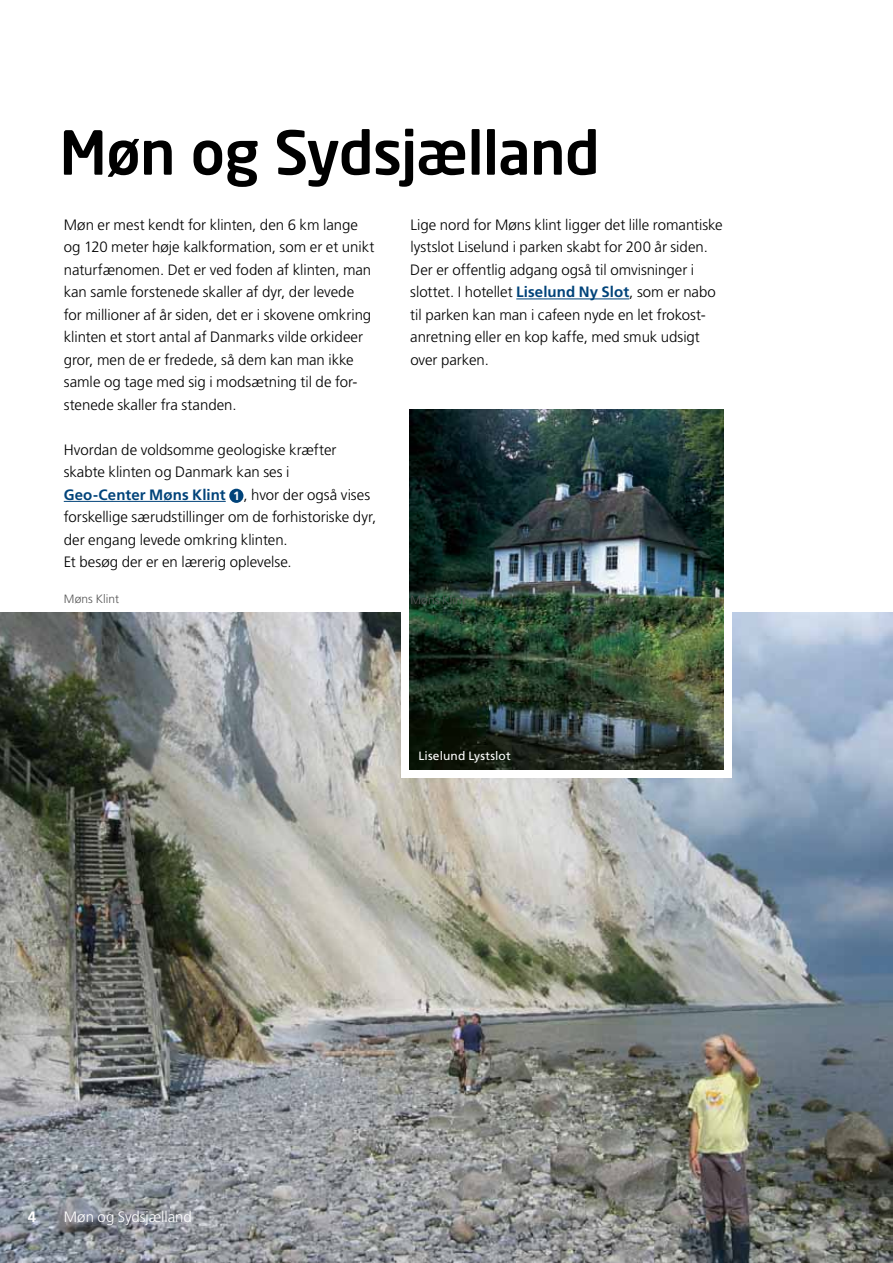
<style>
.page{position:relative;width:893px;height:1263px;background:#fff}
.page>*{position:absolute;margin:0;border:0;box-sizing:border-box;transform-origin:0 0}
.t1{font:500 60px "Neo Sans Pro";letter-spacing:-.015em;color:#000}
.t2{font:300 15px/22.5px "Frutiger LT Std";color:#000}
.t3{font:300 15px "Frutiger LT Std";letter-spacing:-.005em;color:#fff}
.t4{font:700 15px "Frutiger LT Std";color:#fff}
.t5{font:300 12px "Frutiger LT Std";color:#565656}
.t6{font:12px "Frutiger LT Std";letter-spacing:.01em;color:#fff}
.s1{font-weight:700;color:#00437a}
.s2{font-weight:700;font-size:12px;color:#fff}
</style>
<div class="page">
<hr style="left:64px;top:501px;width:162px;height:1px;background:#00437a">
<div style="left:229px;top:489px;width:14px;height:14px;background:#00437a;border-radius:50%"></div>
<hr style="left:516px;top:299px;width:113px;height:1px;background:#00437a">
<img style="left:0;top:612px;width:893px;height:651px">
<div style="left:401px;top:410px;width:331px;height:367px;background:#fff"></div>
<img style="left:410px;top:410px;width:313px;height:359px">
<h1 class="t1" style="left:59px;top:115px;width:542px">Møn og Sydsjælland</h1>
<p class="t2" style="left:410px;top:214px;width:314px">Lige nord for Møns klint ligger det lille romantiske lystslot Liselund i parken skabt for 200 år siden.<br>Der er offentlig adgang også til omvisninger i slottet. I hotellet <span class="s1">Liselund Ny Slot</span>, som er nabo til parken kan man i cafeen nyde en let frokost&shy;anretning eller en kop kaffe, med smuk udsigt over parken.</p>
<p class="t2" style="left:64px;top:214px;width:312px">Møn er mest kendt for klinten, den 6 km lange og 120 meter høje kalkformation, som er et unikt naturfænomen. Det er ved foden af klinten, man kan samle forstenede skaller af dyr, der levede for millioner af år siden, det er i skovene omkring klinten et stort antal af Danmarks vilde orkideer gror, men de er fredede, så dem kan man ikke samle og tage med sig i modsætning til de for&shy;stenede skaller fra standen.</p>
<p class="t2" style="left:64px;top:439px;width:314px">Hvordan de voldsomme geologiske kræfter skabte klinten og Danmark kan ses i<br><span class="s1">Geo-Center Møns Klint</span> <span class="s2">1</span> , hvor der også vises forskellige særudstillinger om de forhistoriske dyr, der engang levede omkring klinten.<br>Et besøg der er en lærerig oplevelse.</p>
<p class="t5" style="left:64px;top:592px;width:57px">Møns Klint</p>
<p class="t5" style="left:410px;top:593px;width:57px">Møns Klint</p>
<p class="t4" style="left:28px;top:1208px;width:10px">4</p>
<p class="t3" style="left:64px;top:1208px;width:129px">Møn og Sydsjælland</p>
<p class="t6" style="left:418px;top:748px;width:94px">Liselund Lystslot</p>
</div>
